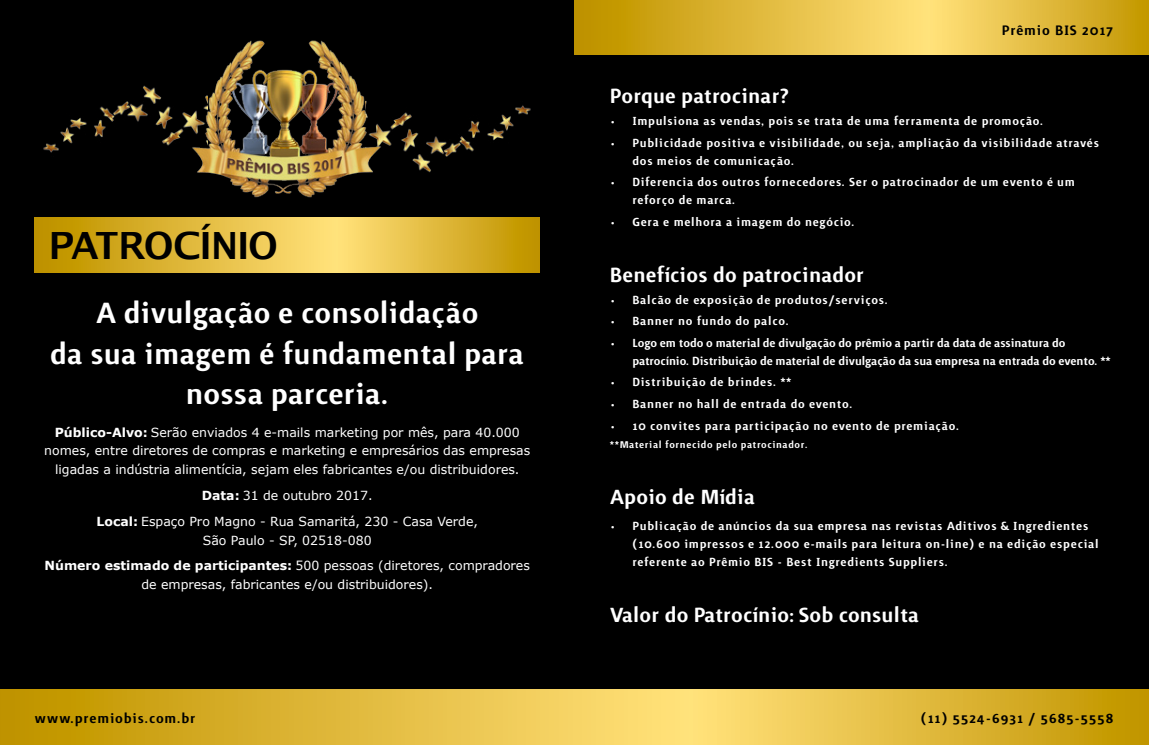
<style>
.page{position:relative;width:1149px;height:745px;background:#fff}
.page>*{position:absolute;margin:0;border:0;box-sizing:border-box;transform-origin:0 0}
.Heading_2{font:500 37.5px/40px "Surface";color:#fff;text-align:center}
.t1{font:700 37.5px "Luxi Sans";color:#000}
.Heading_2-2{font:500 26.25px "Surface";color:#fff}
.t2{font:500 17.5px "Surface";letter-spacing:.04em;color:#000}
.t3{font:500 15px/18px "Surface";letter-spacing:.04em;color:#fff}
.t4{font:500 15px/18px "Surface";letter-spacing:-.01em;color:#fff}
.Normal__Web{font:12.5px/18.8px "Verdana";color:#fff;text-align:center}
.t5{font:500 12.5px "Surface";letter-spacing:.04em;color:#fff}
.s1{font-weight:700}
</style>
<div class="page">
<div style="left:0;top:0;width:580px;height:744px;background:#000"></div>
<div style="left:574px;top:0;width:574px;height:744px;background:#000"></div>
<img style="left:389px;top:105px;width:142px;height:68px">
<svg style="left:35px;top:217px;width:504px;height:55px;background:#dfb83a"></svg>
<svg style="left:574px;top:0;width:574px;height:55px;background:#e0ba3c"></svg>
<svg style="left:0;top:689px;width:1148px;height:55px;background:#e0ba3b"></svg>
<img style="left:43px;top:85px;width:142px;height:68px">
<img style="left:185px;top:40px;width:204px;height:158px">
<p class="t1" style="left:49px;top:221px;width:230px">PATROCÍNIO</p>
<p class="Heading_2" style="left:50px;top:294px;width:475px">A divulgação e consolidação<br>da sua imagem é fundamental para nossa parceria.</p>
<p class="Normal__Web" style="left:44px;top:422px;width:487px"><span class="s1">Público-Alvo:</span> Serão enviados 4 e-mails marketing por mês, para 40.000 nomes, entre diretores de compras e marketing e empresários das empresas ligadas a indústria alimentícia, sejam eles fabricantes e/ou distribuidores.</p>
<p class="Normal__Web" style="left:202px;top:485px;width:172px"><span class="s1">Data:</span> 31 de outubro 2017.</p>
<p class="Normal__Web" style="left:96px;top:511px;width:383px"><span class="s1">Local:</span> Espaço Pro Magno - Rua Samaritá, 230 - Casa Verde,<br>São Paulo - SP, 02518-080</p>
<p class="Normal__Web" style="left:45px;top:556px;width:486px"><span class="s1">Número estimado de participantes:</span> 500 pessoas (diretores, compradores de empresas, fabricantes e/ou distribuidores).</p>
<p class="t2" style="left:35px;top:710px;width:162px">www.premiobis.com.br</p>
<p class="t2" style="left:1001px;top:22px;width:113px">Prêmio BIS 2017</p>
<p class="Heading_2-2" style="left:609px;top:84px;width:180px">Porque patrocinar?</p>
<p class="t3" style="left:609px;top:112px;width:435px">• Impulsiona as vendas, pois se trata de uma ferramenta de promoção.</p>
<p class="t3" style="left:632px;top:134px;width:468px;text-indent:-22px">• Publicidade positiva e visibilidade, ou seja, ampliação da visibilidade através dos meios de comunicação.</p>
<p class="t3" style="left:632px;top:173px;width:444px;text-indent:-22px">• Diferencia dos outros fornecedores. Ser o patrocinador de um evento é um reforço de marca.</p>
<p class="t3" style="left:609px;top:213px;width:246px">• Gera e melhora a imagem do negócio.</p>
<p class="Heading_2-2" style="left:609px;top:263px;width:256px">Benefícios do patrocinador</p>
<p class="t3" style="left:609px;top:290px;width:279px">• Balcão de exposição de produtos/serviços.</p>
<p class="t3" style="left:609px;top:312px;width:180px">• Banner no fundo do palco.</p>
<p class="t4" style="left:632px;top:334px;width:479px;text-indent:-22px">• Logo em todo o material de divulgação do prêmio a partir da data de assinatura do patrocínio. Distribuição de material de divulgação da sua empresa na entrada do evento. **</p>
<p class="t3" style="left:609px;top:373px;width:183px">• Distribuição de brindes. **</p>
<p class="t3" style="left:609px;top:395px;width:244px">• Banner no hall de entrada do evento.</p>
<p class="t3" style="left:609px;top:416px;width:350px">• 10 convites para participação no evento de premiação.</p>
<p class="t5" style="left:609px;top:438px;width:199px">**Material fornecido pelo patrocinador.</p>
<p class="Heading_2-2" style="left:609px;top:485px;width:146px">Apoio de Mídia</p>
<p class="t3" style="left:632px;top:516px;width:467px;text-indent:-22px">• Publicação de anúncios da sua empresa nas revistas Aditivos &amp; Ingredientes (10.600 impressos e 12.000 e-mails para leitura on-line) e na edição especial referente ao Prêmio BIS - Best Ingredients Suppliers.</p>
<p class="Heading_2-2" style="left:609px;top:602px;width:311px">Valor do Patrocínio: Sob consulta</p>
<p class="t2" style="left:920px;top:710px;width:194px">(11) 5524-6931 / 5685-5558</p>
</div>
